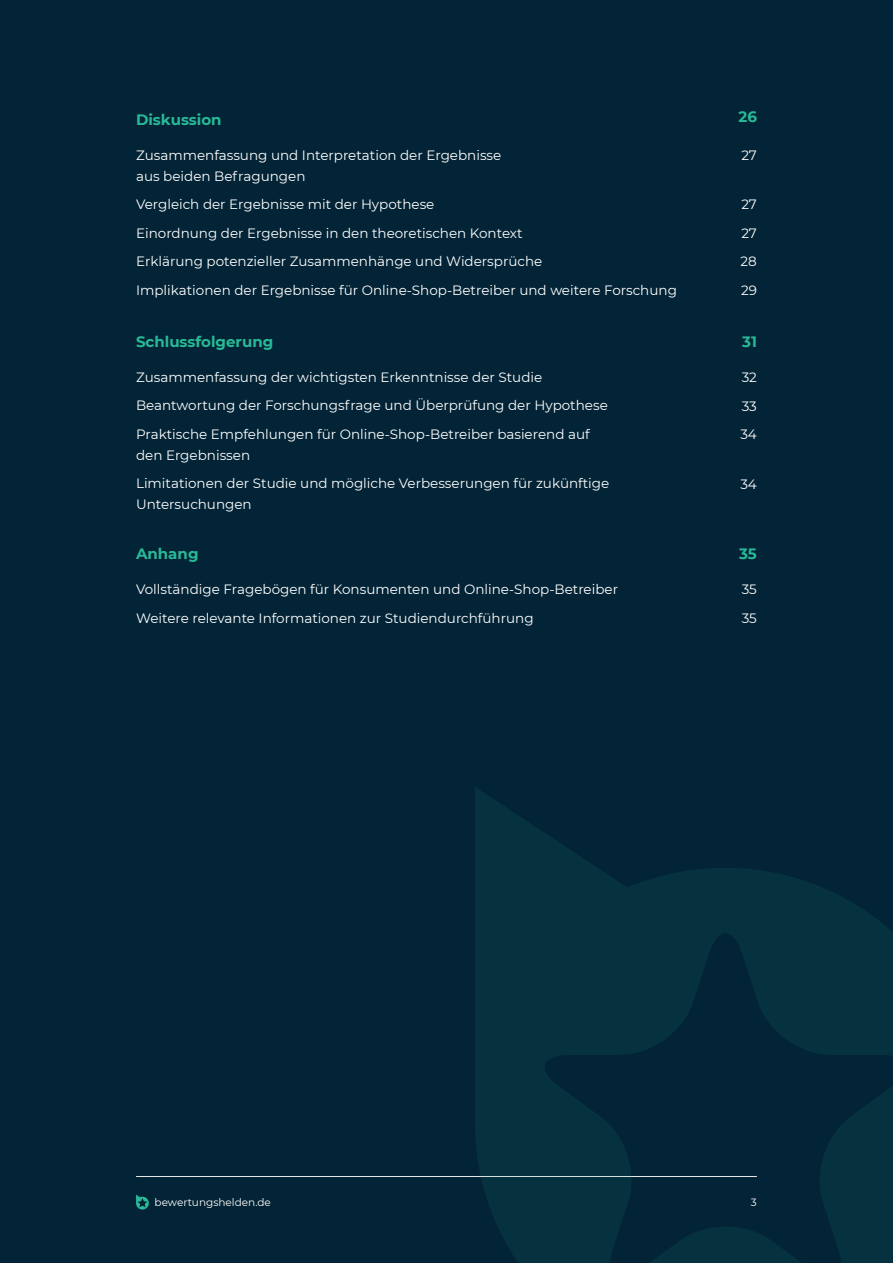
<style>
.page{position:relative;width:893px;height:1263px;background:#032436}
.page>*{position:absolute;margin:0;border:0;box-sizing:border-box;transform-origin:0 0}
.t1{font:700 15px "Montserrat";color:#28ba97}
.t2{font:13.5px/28.5px "Montserrat";color:#fff}
.t3{font:10.5px "Montserrat";color:#fff}
</style>
<div class="page">
<svg style="left:136px;top:1195px;width:13px;height:14px"></svg>
<hr style="left:136px;top:1176px;width:621px;height:1px;background:#e6e7e9">
<svg style="left:475px;top:787px;width:418px;height:476px;fill:#06323f"></svg>
<p class="t1" style="left:136px;top:109px;width:87px">Diskussion</p>
<p class="t1" style="left:738px;top:106px;width:20px">26</p>
<p class="t2" style="left:741px;top:140px;width:17px">27</p>
<p class="t2" style="left:741px;top:190px;width:18px;text-align:justify">27<br>27<br>28<br>29</p>
<p class="t2" style="left:136px;top:144px;width:367px;line-height:21px">Zusammenfassung und Interpretation der Ergebnisse aus beiden Befragungen</p>
<p class="t2" style="left:136px;top:190px;width:542px">Vergleich der Ergebnisse mit der Hypothese<br>Einordnung der Ergebnisse in den theoretischen Kontext<br>Erklärung potenzieller Zusammenhänge und Widersprüche<br>Implikationen der Ergebnisse für Online-Shop-Betreiber und weitere Forschung</p>
<p class="t1" style="left:136px;top:331px;width:139px">Schlussfolgerung</p>
<p class="t2" style="left:136px;top:362px;width:473px">Zusammenfassung der wichtigsten Erkenntnisse der Studie<br>Beantwortung der Forschungsfrage und Überprüfung der Hypothese<br>Praktische Empfehlungen für Online-Shop-Betreiber basierend auf</p>
<p class="t2" style="left:136px;top:440px;width:475px">den Ergebnissen<br>Limitationen der Studie und mögliche Verbesserungen für zukünftige</p>
<p class="t2" style="left:136px;top:490px;width:117px">Untersuchungen</p>
<p class="t1" style="left:136px;top:543px;width:64px">Anhang</p>
<p class="t2" style="left:136px;top:575px;width:484px">Vollständige Fragebögen für Konsumenten und Online-Shop-Betreiber<br>Weitere relevante Informationen zur Studiendurchführung</p>
<p class="t1" style="left:742px;top:331px;width:16px">31</p>
<p class="t2" style="left:740px;top:363px;width:18px;text-align:justify">32<br>33<br>34</p>
<p class="t2" style="left:740px;top:469px;width:18px">34</p>
<p class="t1" style="left:739px;top:543px;width:19px">35</p>
<p class="t2" style="left:742px;top:575px;width:17px">35<br>35</p>
<p class="t3" style="left:155px;top:1195px;width:118px">bewertungshelden.de</p>
<p class="t3" style="left:751px;top:1195px;width:7px">3</p>
</div>
